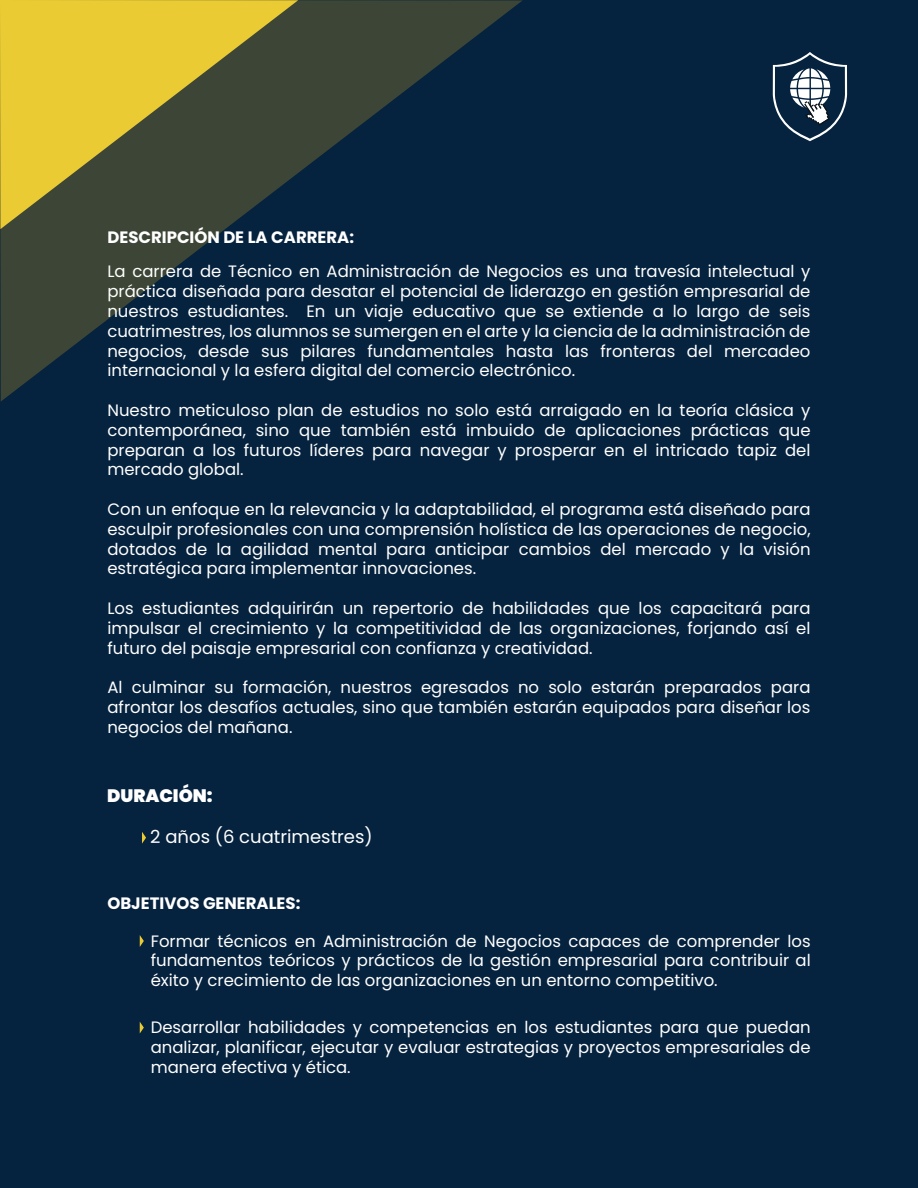
<style>
.page{position:relative;width:918px;height:1188px;background:#05223e}
.page>*{position:absolute;margin:0;border:0;box-sizing:border-box;transform-origin:0 0}
.t1{font:18px "Poppins";color:#fff}
.t2{font:900 18px "Poppins";color:#fff}
.t3{font:16.5px/19.8px "Poppins";color:#fff;text-align:justify}
.t4{font:700 16.5px "Poppins";color:#fff}
</style>
<div class="page">
<svg style="left:773px;top:52px;width:74px;height:89px"></svg>
<svg style="left:0;top:0;width:522px;height:401px"></svg>
<svg style="left:0;top:0;width:298px;height:229px;background:#928734"></svg>
<svg style="left:140px;top:935px;width:4px;height:12px"></svg>
<svg style="left:140px;top:1022px;width:4px;height:11px"></svg>
<svg style="left:142px;top:832px;width:4px;height:12px"></svg>
<p class="t4" style="left:107px;top:228px;width:248px">DESCRIPCIÓN DE LA CARRERA:</p>
<p class="t3" style="left:107px;top:262px;width:705px">La carrera de Técnico en Administración de Negocios es una travesía intelectual y práctica diseñada para desatar el potencial de liderazgo en gestión empresarial de nuestros estudiantes. En un viaje educativo que se extiende a lo largo de seis cuatrimestres, los alumnos se sumergen en el arte y la ciencia de la administración de negocios, desde sus pilares fundamentales hasta las fronteras del mercadeo internacional y la esfera digital del comercio electrónico.</p>
<p class="t3" style="left:107px;top:400px;width:705px">Nuestro meticuloso plan de estudios no solo está arraigado en la teoría clásica y contemporánea, sino que también está imbuido de aplicaciones prácticas que preparan a los futuros líderes para navegar y prosperar en el intricado tapiz del mercado global.</p>
<p class="t3" style="left:107px;top:499px;width:705px">Con un enfoque en la relevancia y la adaptabilidad, el programa está diseñado para esculpir profesionales con una comprensión holística de las operaciones de negocio, dotados de la agilidad mental para anticipar cambios del mercado y la visión estratégica para implementar innovaciones.</p>
<p class="t3" style="left:107px;top:598px;width:705px">Los estudiantes adquirirán un repertorio de habilidades que los capacitará para impulsar el crecimiento y la competitividad de las organizaciones, forjando así el futuro del paisaje empresarial con confianza y creatividad.</p>
<p class="t3" style="left:107px;top:678px;width:705px">Al culminar su formación, nuestros egresados no solo estarán preparados para afrontar los desafíos actuales, sino que también estarán equipados para diseñar los negocios del mañana.</p>
<p class="t2" style="left:107px;top:785px;width:107px">DURACIÓN:</p>
<p class="t1" style="left:150px;top:827px;width:224px">2 años (6 cuatrimestres)</p>
<p class="t4" style="left:107px;top:894px;width:194px">OBJETIVOS GENERALES:</p>
<p class="t3" style="left:151px;top:931px;width:662px">Formar técnicos en Administración de Negocios capaces de comprender los fundamentos teóricos y prácticos de la gestión empresarial para contribuir al éxito y crecimiento de las organizaciones en un entorno competitivo.</p>
<p class="t3" style="left:151px;top:1018px;width:661px">Desarrollar habilidades y competencias en los estudiantes para que puedan analizar, planificar, ejecutar y evaluar estrategias y proyectos empresariales de manera efectiva y ética.</p>
</div>
